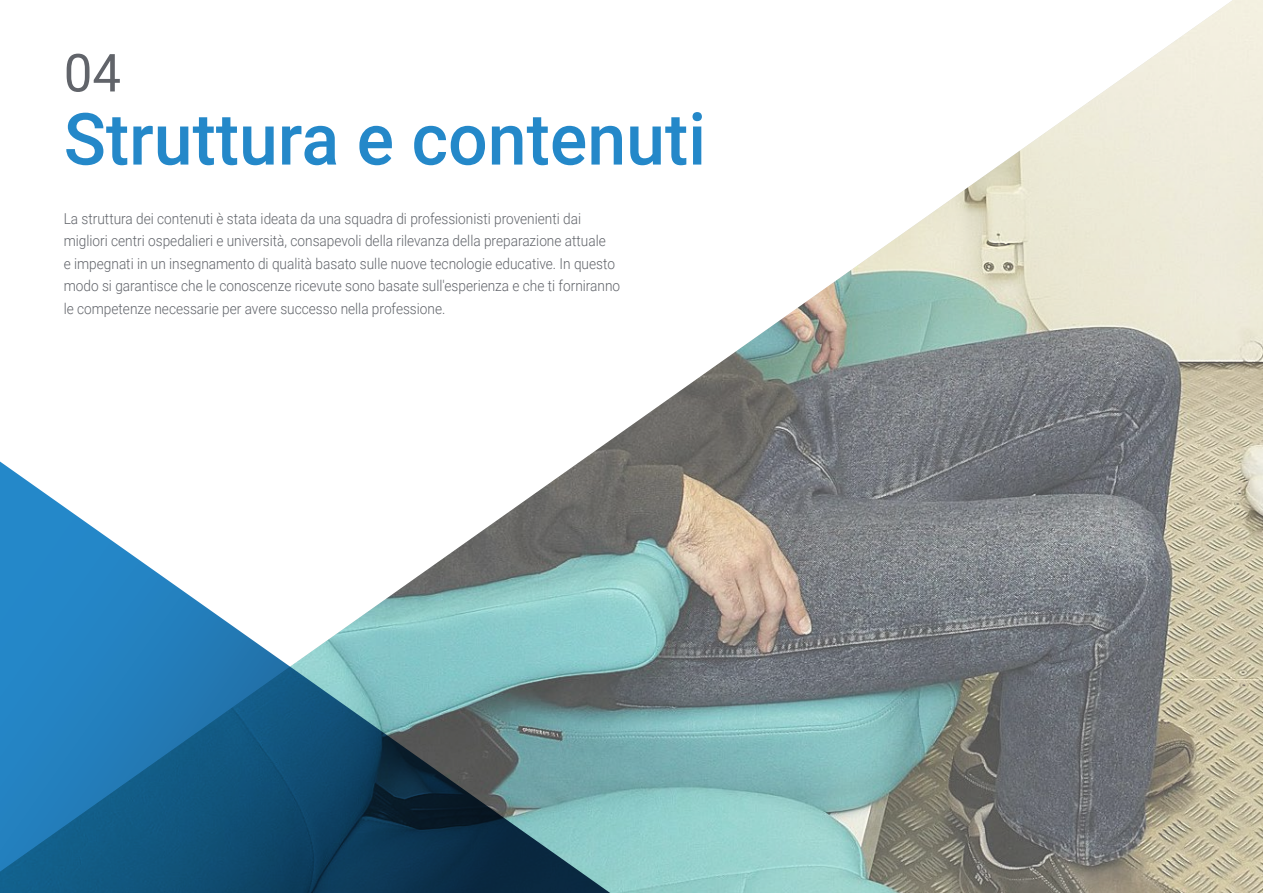
<style>
.page{position:relative;width:1263px;height:893px;background:#fff}
.page>*{position:absolute;margin:0;border:0;box-sizing:border-box;transform-origin:0 0}
.t1{font:500 72px "Roboto";color:#2488c9}
.t2{font:52.5px "Roboto";color:#61646a}
.t3{font:300 15px/22.5px "Roboto";color:#61646a;scale:.91 1}
</style>
<div class="page">
<img style="left:602px;top:0;width:661px;height:893px">
<svg style="left:0;top:446px;width:640px;height:447px"></svg>
<h2 class="t2" style="left:64px;top:36px;width:59px">04</h2>
<h1 class="t1" style="left:64px;top:89px;width:644px">Struttura e contenuti</h1>
<p class="t3" style="left:64px;top:207px;width:613px">La struttura dei contenuti è stata ideata da una squadra di professionisti provenienti dai migliori centri ospedalieri e università, consapevoli della rilevanza della preparazione attuale<br>e impegnati in un insegnamento di qualità basato sulle nuove tecnologie educative. In questo modo si garantisce che le conoscenze ricevute sono basate sull'esperienza e che ti forniranno le competenze necessarie per avere successo nella professione.</p>
</div>
